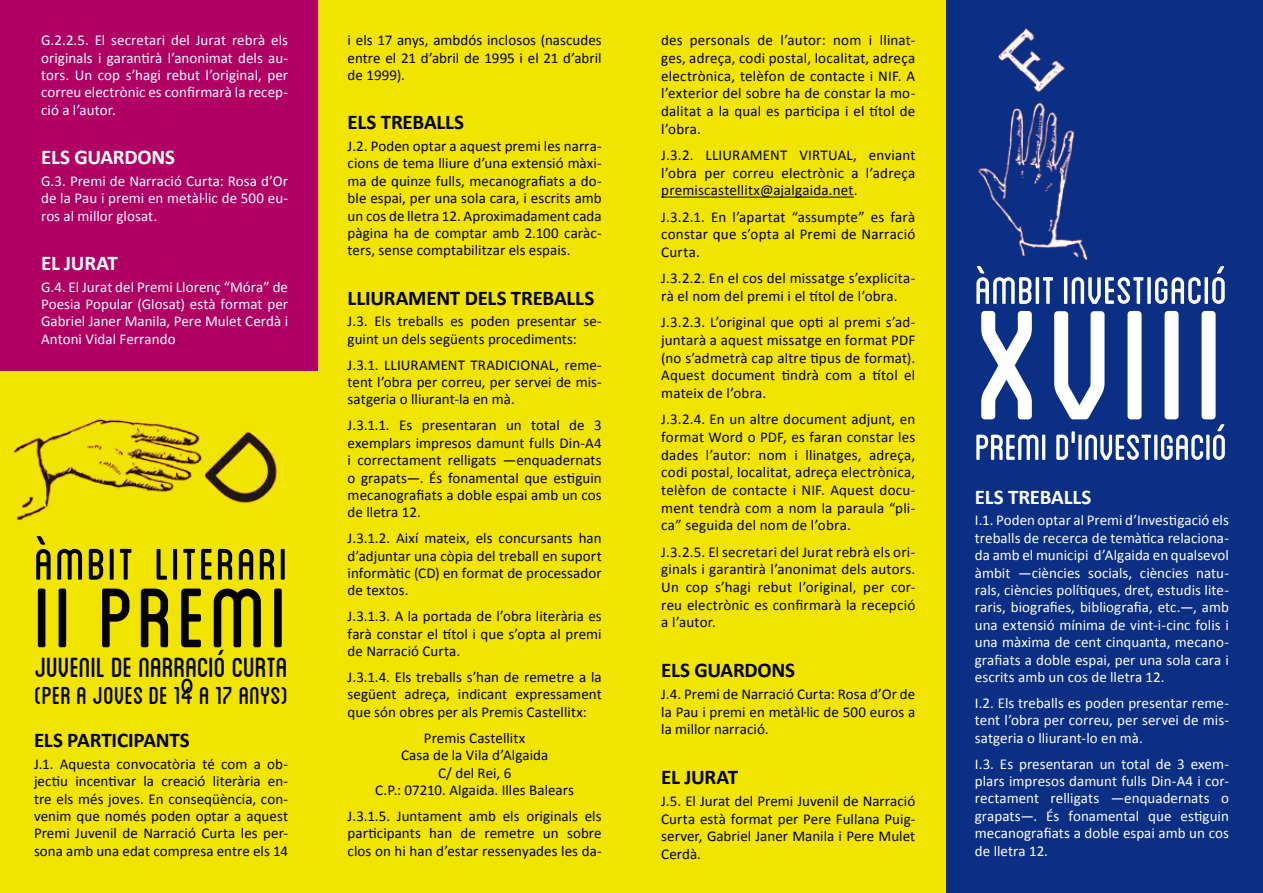
<style>
.page{position:relative;width:1263px;height:893px;background:#fff}
.page>*{position:absolute;margin:0;border:0;box-sizing:border-box;transform-origin:0 0}
.t1{font:219px "Blanch Caps";color:#fff}
.t2{font:118.5px "Blanch Caps";letter-spacing:.03em;color:#000}
.t3{font:62.1px "Blanch Caps";letter-spacing:.025em;color:#000}
.t4{font:54px "Blanch Caps";letter-spacing:-.005em;color:#fff}
.t5{font:51px "Blanch Caps";letter-spacing:-.015em;color:#fff}
.t6{font:39px "Blanch Caps";letter-spacing:-.01em;color:#000}
.t7{font:34.5px "Blanch Caps";color:#000}
.t8{font:700 21px "Calibri";letter-spacing:-.01em;color:#000}
.t9{font:700 21px "Calibri";letter-spacing:-.015em;color:#fff}
.t10{font:15px/17.4px "Calibri";letter-spacing:.005em;color:#000;text-align:justify}
.t11{font:15px/17.4px "Calibri";letter-spacing:.005em;color:#fff;text-align:justify}
.s1{color:#000}
</style>
<div class="page">
<div style="left:0;top:0;width:318px;height:375px;background:#b10064"></div>
<div style="left:0;top:371px;width:318px;height:522px;background:#f1e400"></div>
<img style="left:13px;top:418px;width:264px;height:102px">
<div style="left:318px;top:0;width:628px;height:893px;background:#f1e400"></div>
<hr style="left:661px;top:197px;width:193px;height:1px;background:#000">
<div style="left:946px;top:0;width:317px;height:893px;background:#0a2f85"></div>
<img style="left:978px;top:28px;width:110px;height:233px">
<p class="t11" style="left:41px;top:31px;width:248px">G.2.2.5. El secretari del Jurat rebrà els originals i garantirà l’anonimat dels au&shy;tors. Un cop s’hagi rebut l’original, per correu electrònic es confirmarà la recep&shy;ció a l’autor.</p>
<h3 class="t9" style="left:41px;top:144px;width:135px">ELS GUARDONS</h3>
<p class="t11" style="left:41px;top:171px;width:248px">G.3. Premi de Narració Curta: Rosa d’Or de la Pau i premi en metàŀlic de 500 eu&shy;ros al millor glosat.</p>
<h3 class="t9" style="left:41px;top:250px;width:78px">EL JURAT</h3>
<p class="t11" style="left:41px;top:277px;width:248px">G.4. El Jurat del Premi Llorenç “Móra” de Poesia Popular (Glosat) està format per Gabriel Janer Manila, Pere Mulet Cerdà i Antoni Vidal Ferrando<span class="s1">.</span></p>
<h3 class="t3" style="left:34px;top:536px;width:255px">ÀMBIT LITERARI</h3>
<h2 class="t2" style="left:34px;top:564px;width:255px">II PREMI</h2>
<h3 class="t6" style="left:34px;top:650px;width:255px">JUVENIL DE NARRACIÓ CURTA</h3>
<h3 class="t7" style="left:34px;top:680px;width:255px">(PER A JOVES DE 1º4 A 17 ANYS)</h3>
<h3 class="t8" style="left:34px;top:727px;width:157px">ELS PARTICIPANTS</h3>
<p class="t10" style="left:34px;top:754px;width:256px">J.1. Aquesta convocatòria té com a ob&shy;jectiu incentivar la creació literària en&shy;tre els més joves. En conseqüència, con&shy;venim que només poden optar a aquest Premi Juvenil de Narració Curta les per&shy;sona amb una edat compresa entre els 14</p>
<p class="t10" style="left:348px;top:31px;width:256px">i els 17 anys, ambdós inclosos (nascudes entre el 21 d’abril de 1995 i el 21 d’abril de 1999).</p>
<h3 class="t8" style="left:348px;top:109px;width:118px">ELS TREBALLS</h3>
<p class="t10" style="left:348px;top:137px;width:256px">J.2. Poden optar a aquest premi les narra&shy;cions de tema lliure d’una extensió màxi&shy;ma de quinze fulls, mecanografiats a do&shy;ble espai, per una sola cara, i escrits amb un cos de lletra 12. Aproximadament cada pàgina ha de comptar amb 2.100 caràc&shy;ters, sense comptabilitzar els espais.</p>
<h3 class="t8" style="left:348px;top:285px;width:247px">LLIURAMENT DELS TREBALLS</h3>
<p class="t10" style="left:348px;top:312px;width:256px">J.3. Els treballs es poden presentar se&shy;guint un dels següents procediments:</p>
<p class="t10" style="left:348px;top:355px;width:256px">J.3.1. LLIURAMENT TRADICIONAL, reme&shy;tent l’obra per correu, per servei de mis&shy;satgeria o lliurant-la en mà.</p>
<p class="t10" style="left:348px;top:416px;width:256px">J.3.1.1. Es presentaran un total de 3 exemplars impresos damunt fulls Din-A4 i correctament relligats —enquadernats o grapats—. És fonamental que estiguin mecanografiats a doble espai amb un cos de lletra 12.</p>
<p class="t10" style="left:348px;top:529px;width:256px">J.3.1.2. Així mateix, els concursants han d’adjuntar una còpia del treball en suport informàtic (CD) en format de processador de textos.</p>
<p class="t10" style="left:348px;top:607px;width:256px">J.3.1.3. A la portada de l’obra literària es farà constar el títol i que s’opta al premi de Narració Curta.</p>
<p class="t10" style="left:348px;top:668px;width:256px">J.3.1.4. Els treballs s’han de remetre a la següent adreça, indicant expressament que són obres per als Premis Castellitx:</p>
<p class="t10" style="left:375px;top:728px;width:200px;text-align:center">Premis Castellitx<br>Casa de la Vila d’Algaida<br>C/ del Rei, 6<br>C.P.: 07210. Algaida. Illes Balears</p>
<p class="t10" style="left:348px;top:806px;width:256px">J.3.1.5. Juntament amb els originals els participants han de remetre un sobre clos on hi han d’estar ressenyades les da-</p>
<p class="t10" style="left:661px;top:31px;width:256px">des personals de l’autor: nom i llinat&shy;ges, adreça, codi postal, localitat, adreça electrònica, telèfon de contacte i NIF. A l’exterior del sobre ha de constar la mo&shy;dalitat a la qual es participa i el títol de l’obra.</p>
<p class="t10" style="left:661px;top:145px;width:256px">J.3.2. LLIURAMENT VIRTUAL, enviant l’obra per correu electrònic a l’adreça premiscastellitx@ajalgaida.net.</p>
<p class="t10" style="left:661px;top:207px;width:255px">J.3.2.1. En l’apartat “assumpte” es farà constar que s’opta al Premi de Narració Curta.</p>
<p class="t10" style="left:661px;top:269px;width:256px">J.3.2.2. En el cos del missatge s’explicita&shy;rà el nom del premi i el títol de l’obra.</p>
<p class="t10" style="left:661px;top:313px;width:256px">J.3.2.3. L’original que opti al premi s’ad&shy;juntarà a aquest missatge en format PDF (no s’admetrà cap altre tipus de format).<br>Aquest document tindrà com a títol el mateix de l’obra.</p>
<p class="t10" style="left:661px;top:410px;width:256px">J.3.2.4. En un altre document adjunt, en format Word o PDF, es faran constar les dades l’autor: nom i llinatges, adreça, codi postal, localitat, adreça electrònica, telèfon de contacte i NIF. Aquest docu&shy;ment tendrà com a nom la paraula “pli&shy;ca” seguida del nom de l’obra.</p>
<p class="t10" style="left:661px;top:542px;width:256px">J.3.2.5. El secretari del Jurat rebrà els ori&shy;ginals i garantirà l’anonimat dels autors.<br>Un cop s’hagi rebut l’original, per cor&shy;reu electrònic es confirmarà la recepció a l’autor.</p>
<h3 class="t8" style="left:661px;top:657px;width:135px">ELS GUARDONS</h3>
<p class="t10" style="left:661px;top:684px;width:256px">J.4. Premi de Narració Curta: Rosa d’Or de la Pau i premi en metàŀlic de 500 euros a la millor narració.</p>
<h3 class="t8" style="left:661px;top:764px;width:78px">EL JURAT</h3>
<p class="t10" style="left:661px;top:791px;width:256px">J.5. El Jurat del Premi Juvenil de Narració Curta està format per Pere Fullana Puig&shy;server, Gabriel Janer Manila i Pere Mulet Cerdà.</p>
<h3 class="t4" style="left:975px;top:266px;width:210px">ÀMBIT investigació</h3>
<h1 class="t1" style="left:975px;top:266px;width:254px">XVIiI</h1>
<h3 class="t5" style="left:975px;top:424px;width:213px">PREMI d'investigació</h3>
<h3 class="t9" style="left:975px;top:484px;width:117px">ELS TREBALLS</h3>
<p class="t11" style="left:975px;top:511px;width:256px">I.1. Poden optar al Premi d’Investigació els treballs de recerca de temàtica relaciona&shy;da amb el municipi d’Algaida en qualsevol àmbit —ciències socials, ciències natu&shy;rals, ciències polítiques, dret, estudis lite&shy;raris, biografies, bibliografia, etc.—, amb una extensió mínima de vint-i-cinc folis i una màxima de cent cinquanta, mecano&shy;grafiats a doble espai, per una sola cara i escrits amb un cos de lletra 12.</p>
<p class="t11" style="left:975px;top:693px;width:256px">I.2. Els treballs es poden presentar reme&shy;tent l’obra per correu, per servei de mis&shy;satgeria o lliurant-lo en mà.</p>
<p class="t11" style="left:975px;top:754px;width:256px">I.3. Es presentaran un total de 3 exem&shy;plars impresos damunt fulls Din-A4 i cor&shy;rectament relligats —enquadernats o grapats—. És fonamental que estiguin mecanografiats a doble espai amb un cos de lletra 12.</p>
</div>
